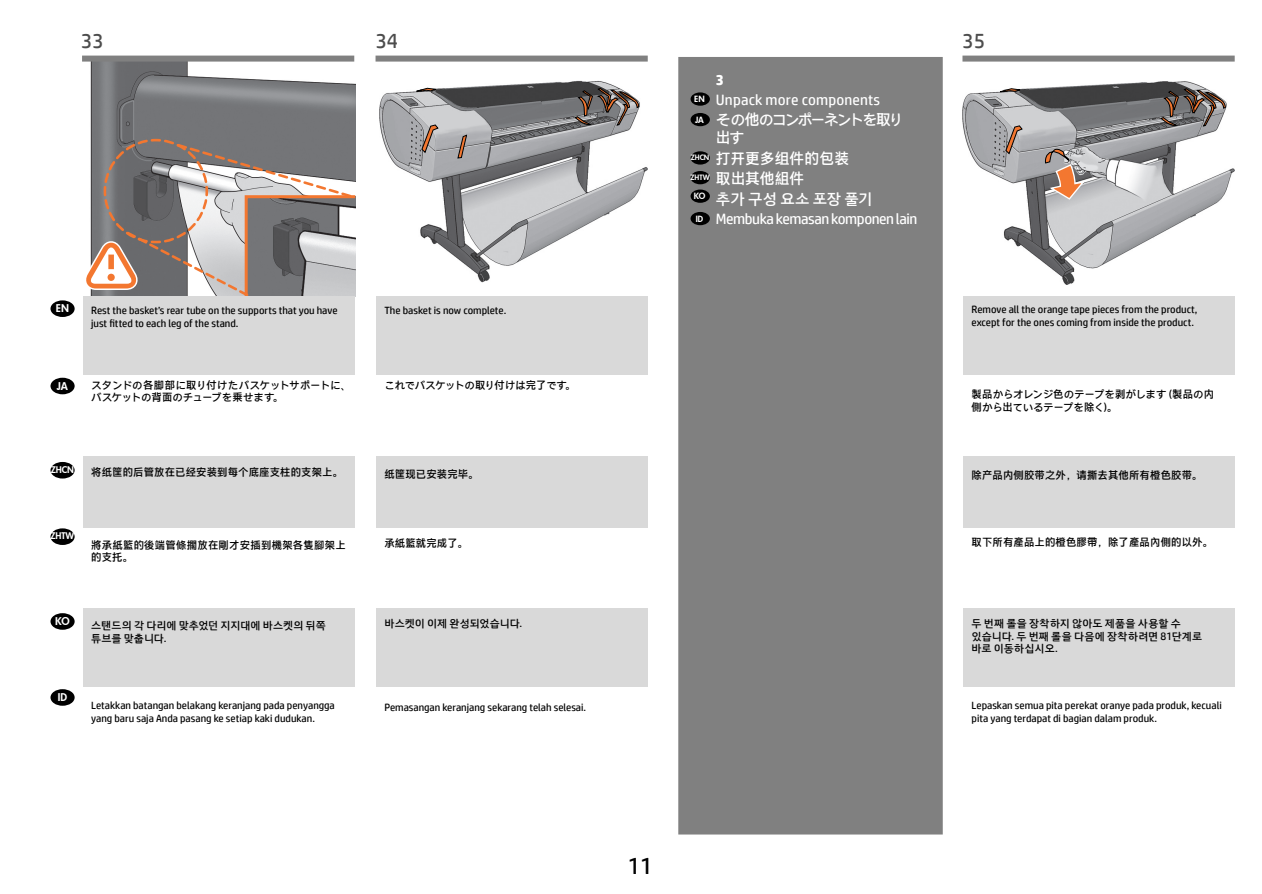
<style>
.page{position:relative;width:1262px;height:894px;background:#fff}
.page>*{position:absolute;margin:0;border:0;box-sizing:border-box;transform-origin:0 0}
.t1{font:24px "HP Simplified";color:#000}
.t2{font:21px "HP Simplified";color:#4d4d4d}
.t3{font:15px "HP Simplified";letter-spacing:-.025em;color:#fff}
.t4{font:15px "HP Simplified";letter-spacing:.01em;color:#fff}
.t5{font:15px/18px "HP Simplified Hans";letter-spacing:-.13em;color:#fff}
.t6{font:15px/20.1px "HP Simplified Hans";letter-spacing:-.005em;color:#fff}
.t7{font:15px "HP Simplified Hangeul";letter-spacing:.02em;color:#fff}
.t8{font:700 15px "HP Simplified";color:#fff}
.t9{font:10.5px/12.6px "HP Simplified";color:#000}
.t10{font:10.5px/12.6px "HP Simplified Hans";color:#000}
.t11{font:10.5px/12.6px "HP Simplified Hangeul";color:#000}
.t12{font:10.5px "HP Simplified Hans";letter-spacing:-.02em;color:#000}
.t13{font:10.5px "Futura Hv";letter-spacing:-.01em;color:#fff}
.t14{font:9px "Futura Hv";letter-spacing:-.01em;color:#fff}
.t15{font:8.4px "Futura Hv";letter-spacing:-.01em;color:#fff}
.t16{font:7.2px "Futura Hv";letter-spacing:-.01em;color:#fff}
</style>
<div class="page">
<img style="left:379px;top:80px;width:269px;height:203px">
<svg style="left:421px;top:124px;width:18px;height:30px"></svg>
<svg style="left:457px;top:134px;width:11px;height:25px"></svg>
<svg style="left:408px;top:87px;width:32px;height:6px"></svg>
<svg style="left:574px;top:87px;width:66px;height:39px"></svg>
<img style="left:90px;top:60px;width:265px;height:77px">
<img style="left:962px;top:81px;width:272px;height:204px">
<svg style="left:1005px;top:125px;width:18px;height:30px"></svg>
<svg style="left:992px;top:88px;width:32px;height:5px"></svg>
<svg style="left:1159px;top:81px;width:67px;height:46px"></svg>
<svg style="left:1044px;top:148px;width:42px;height:52px"></svg>
<svg style="left:86px;top:137px;width:270px;height:160px"></svg>
<div style="left:678px;top:57px;width:264px;height:777px;background:#808080"></div>
<div style="left:83px;top:296px;width:272px;height:78px;background:#d9d9d9"></div>
<div style="left:376px;top:296px;width:272px;height:78px;background:#d9d9d9"></div>
<div style="left:962px;top:296px;width:272px;height:78px;background:#d9d9d9"></div>
<div style="left:83px;top:456px;width:272px;height:71px;background:#d9d9d9"></div>
<div style="left:376px;top:456px;width:272px;height:71px;background:#d9d9d9"></div>
<div style="left:962px;top:456px;width:272px;height:71px;background:#d9d9d9"></div>
<div style="left:83px;top:607px;width:272px;height:79px;background:#d9d9d9"></div>
<div style="left:376px;top:607px;width:272px;height:79px;background:#d9d9d9"></div>
<div style="left:962px;top:607px;width:272px;height:79px;background:#d9d9d9"></div>
<div style="left:50px;top:300px;width:25px;height:17px;background:#000;border-radius:50%"></div>
<div style="left:50px;top:377px;width:25px;height:17px;background:#000;border-radius:50%"></div>
<div style="left:50px;top:689px;width:25px;height:16px;background:#000;border-radius:50%"></div>
<div style="left:50px;top:462px;width:25px;height:16px;background:#000;border-radius:50%"></div>
<div style="left:50px;top:528px;width:25px;height:17px;background:#000;border-radius:50%"></div>
<div style="left:50px;top:613px;width:25px;height:16px;background:#000;border-radius:50%"></div>
<div style="left:690px;top:92px;width:20px;height:14px;background:#000;border-radius:50%"></div>
<div style="left:690px;top:113px;width:20px;height:13px;background:#000;border-radius:50%"></div>
<div style="left:690px;top:212px;width:20px;height:13px;background:#000;border-radius:50%"></div>
<div style="left:690px;top:151px;width:20px;height:13px;background:#000;border-radius:50%"></div>
<div style="left:690px;top:171px;width:20px;height:13px;background:#000;border-radius:50%"></div>
<div style="left:690px;top:189px;width:20px;height:14px;background:#000;border-radius:50%"></div>
<div style="left:962px;top:56px;width:272px;height:6px;background:#808080"></div>
<div style="left:82px;top:56px;width:272px;height:6px;background:#808080"></div>
<div style="left:375px;top:56px;width:273px;height:6px;background:#808080"></div>
<h2 class="t2" style="left:81px;top:27px;width:24px">33</h2>
<h2 class="t2" style="left:376px;top:27px;width:24px">34</h2>
<h2 class="t2" style="left:962px;top:27px;width:24px">35</h2>
<h3 class="t8" style="left:716px;top:70px;width:10px">3</h3>
<h3 class="t4" style="left:716px;top:90px;width:166px">Unpack more components</h3>
<h3 class="t5" style="left:716px;top:111px;width:189px">その他のコンポーネントを取り出す</h3>
<h3 class="t6" style="left:716px;top:148px;width:135px">打开更多组件的包装取出其他組件</h3>
<h3 class="t7" style="left:716px;top:189px;width:158px">추가 구성 요소 포장 풀기</h3>
<h3 class="t3" style="left:716px;top:208px;width:203px">Membuka kemasan komponen lain</h3>
<p class="t15" style="left:694px;top:93px;width:12px">EN</p>
<p class="t15" style="left:695px;top:114px;width:10px">JA</p>
<p class="t16" style="left:691px;top:152px;width:20px">ZHCN</p>
<p class="t16" style="left:690px;top:172px;width:21px">ZHTW</p>
<p class="t15" style="left:694px;top:190px;width:13px">KO</p>
<p class="t15" style="left:696px;top:213px;width:9px">ID</p>
<p class="t13" style="left:56px;top:301px;width:15px">EN</p>
<p class="t9" style="left:91px;top:304px;width:248px">Rest the basket’s rear tube on the supports that you have just fitted to each leg of the stand.</p>
<p class="t9" style="left:384px;top:304px;width:123px">The basket is now complete.</p>
<p class="t9" style="left:971px;top:303px;width:227px">Remove all the orange tape pieces from the product, except for the ones coming from inside the product.</p>
<p class="t13" style="left:57px;top:378px;width:12px">JA</p>
<p class="t10" style="left:91px;top:378px;width:261px">スタンドの各脚部に取り付けたバスケットサポートに、バスケットの背面のチューブを乗せます。</p>
<p class="t12" style="left:384px;top:379px;width:193px">これでバスケットの取り付けは完了です。</p>
<p class="t10" style="left:971px;top:388px;width:244px">製品からオレンジ色のテープを剥がします (製品の内側から出ているテープを除く)。</p>
<p class="t14" style="left:51px;top:463px;width:25px">ZHCN</p>
<p class="t10" style="left:91px;top:466px;width:253px">将纸筐的后管放在已经安装到每个底座支柱的支架上。</p>
<p class="t10" style="left:384px;top:468px;width:96px">纸筐现已安装完毕。</p>
<p class="t10" style="left:971px;top:468px;width:232px">除产品内侧胶带之外，请撕去其他所有橙色胶带。</p>
<p class="t14" style="left:50px;top:529px;width:25px">ZHTW</p>
<p class="t10" style="left:91px;top:538px;width:256px">將承紙籃的後端管條擱放在剛才安插到機架各隻腳架上的支托。</p>
<p class="t10" style="left:384px;top:536px;width:85px">承紙籃就完成了。</p>
<p class="t10" style="left:971px;top:536px;width:243px">取下所有產品上的橙色膠帶，除了產品內側的以外。</p>
<p class="t13" style="left:55px;top:614px;width:16px">KO</p>
<p class="t11" style="left:91px;top:618px;width:236px">스탠드의 각 다리에 맞추었던 지지대에 바스켓의 뒤쪽 튜브를 맞춥니다.</p>
<p class="t11" style="left:384px;top:616px;width:139px">바스켓이 이제 완성되었습니다.</p>
<p class="t11" style="left:971px;top:616px;width:232px">두 번째 롤을 장착하지 않아도 제품을 사용할 수 있습니다. 두 번째 롤을 다음에 장착하려면 81단계로 바로 이동하십시오.</p>
<p class="t13" style="left:58px;top:690px;width:11px">ID</p>
<p class="t9" style="left:91px;top:698px;width:245px">Letakkan batangan belakang keranjang pada penyangga yang baru saja Anda pasang ke setiap kaki dudukan.</p>
<p class="t9" style="left:384px;top:700px;width:203px">Pemasangan keranjang sekarang telah selesai.</p>
<p class="t9" style="left:971px;top:699px;width:252px">Lepaskan semua pita perekat oranye pada produk, kecuali pita yang terdapat di bagian dalam produk.</p>
<h1 class="t1" style="left:628px;top:849px;width:26px">11</h1>
</div>
